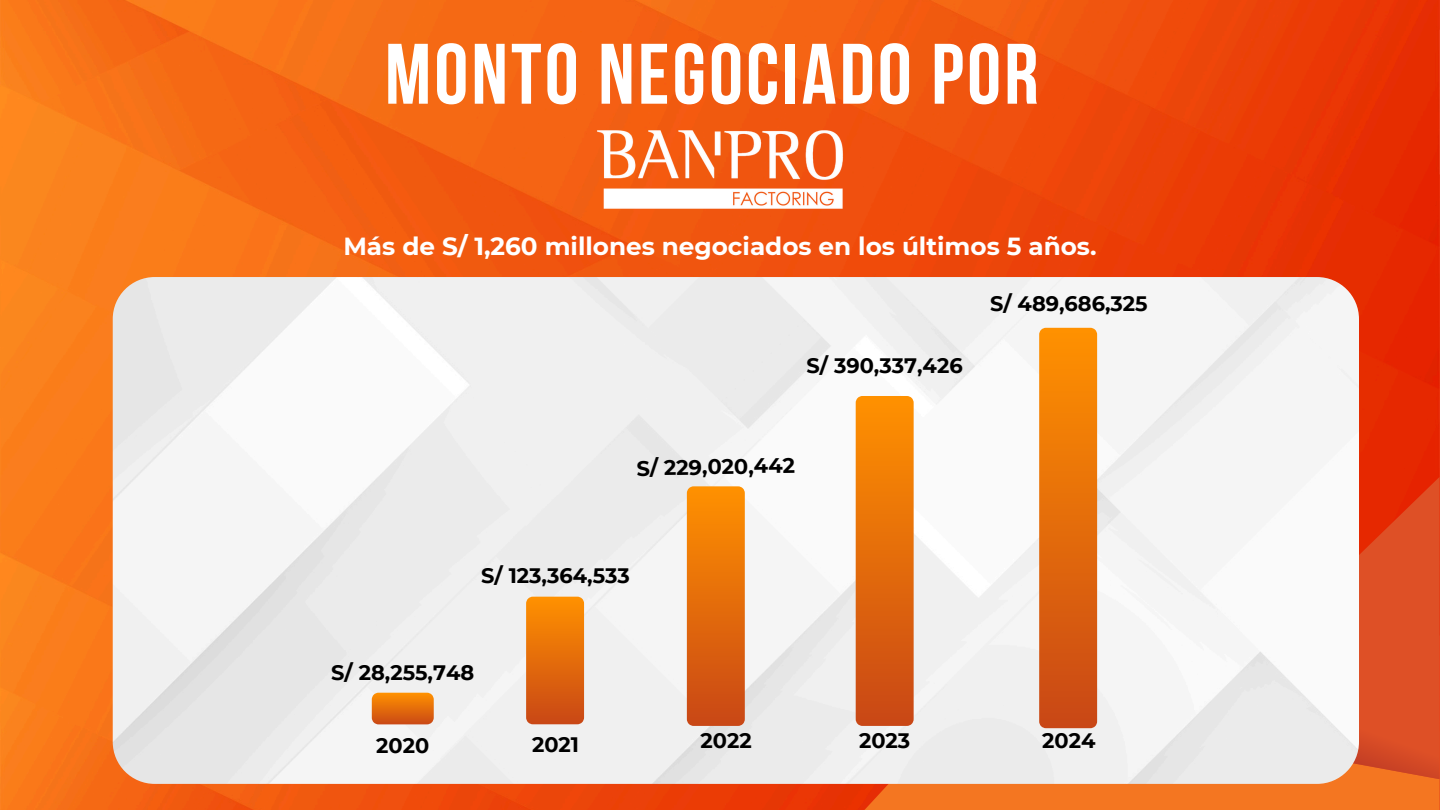
<style>
.page{position:relative;width:1440px;height:810px;background:#fff}
.page>*{position:absolute;margin:0;border:0;box-sizing:border-box;transform-origin:0 0}
.t1{font:700 85.6px "Bebas Neue";letter-spacing:.035em;color:#fff}
.t2{font:700 24.7px "Montserrat";color:#fff}
.t3{font:700 20.9px "Montserrat";color:#000}
</style>
<div class="page">
<img style="left:0;top:0;width:1440px;height:810px">
<svg style="left:1359px;top:477px;width:81px;height:185px;fill:#de5026"></svg>
<svg style="left:754px;top:779px;width:686px;height:31px;fill:#f47621"></svg>
<svg style="left:1338px;top:662px;width:102px;height:117px"></svg>
<img style="left:113px;top:277px;width:1246px;height:507px;border-radius:42px">
<img style="left:574px;top:106px;width:292px;height:126px">
<svg style="left:687px;top:486px;width:58px;height:240px"></svg>
<svg style="left:856px;top:396px;width:58px;height:330px"></svg>
<svg style="left:1039px;top:328px;width:58px;height:400px"></svg>
<svg style="left:372px;top:693px;width:62px;height:31px"></svg>
<svg style="left:526px;top:597px;width:58px;height:127px"></svg>
<p class="t1" style="left:385px;top:40px;width:655px">MONTO NEGOCIADO POR</p>
<p class="t2" style="left:343px;top:231px;width:755px">Más de S/ 1,260 millones negociados en los últimos 5 años.</p>
<h3 class="t3" style="left:807px;top:353px;width:158px">S/ 390,337,426</h3>
<p class="t3" style="left:990px;top:291px;width:159px">S/ 489,686,325</p>
<h3 class="t3" style="left:636px;top:455px;width:160px;rotate:-1deg">S/ 229,020,442</h3>
<h3 class="t3" style="left:481px;top:563px;width:150px">S/ 123,364,533</h3>
<h3 class="t3" style="left:331px;top:660px;width:144px">S/ 28,255,748</h3>
<p class="t3" style="left:376px;top:732px;width:55px">2020</p>
<h1 class="t3" style="left:701px;top:728px;width:53px">2022</h1>
<p class="t3" style="left:859px;top:728px;width:53px">2023</p>
<h2 class="t3" style="left:1042px;top:728px;width:55px">2024</h2>
<h3 class="t3" style="left:532px;top:732px;width:49px">2021</h3>
</div>
